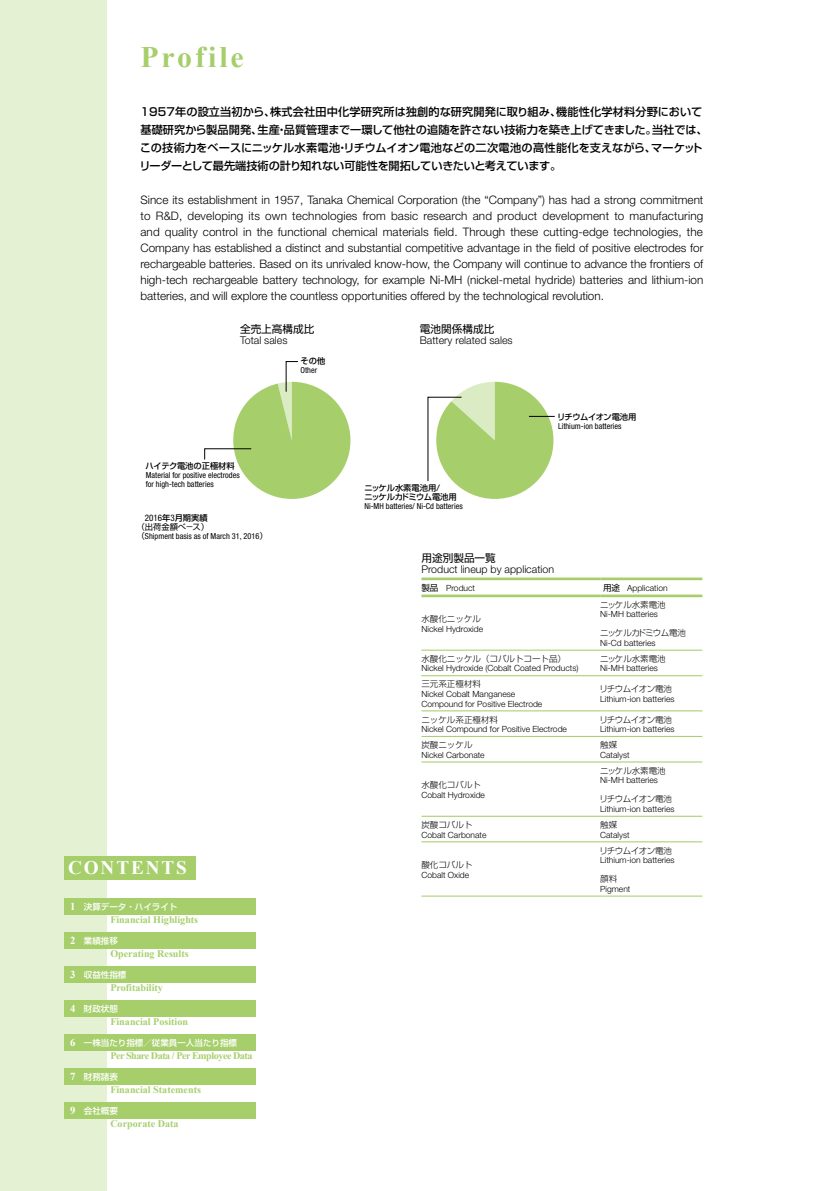
<style>
.page{position:relative;width:830px;height:1191px;background:#fff}
.page>*{position:absolute;margin:0;border:0;box-sizing:border-box;transform-origin:0 0}
.t1{font:700 29.7px "Times New Roman";letter-spacing:.1em;color:#a6cf6b}
.t2{font:700 19.2px "Times New Roman";letter-spacing:.1em;color:#fff}
.t3{font:300 11.7px/15.9px "Helvetica Neue";color:#000;text-align:justify}
.t4{font:500 11.1px/18px "Shin Go Pr 5";color:#000}
.t5{font:300 10.65px "Helvetica Neue";color:#000}
.t6{font:10.65px "Shin Go Pr 5";color:#000}
.t7{font:700 10.05px "Times New Roman";color:#a6cf6b}
.t8{font:700 10.05px "Times New Roman";letter-spacing:-.045em;color:#a6cf6b}
.t9{font:condensed 9px "Helvetica Neue";color:#000}
.t10{font:300 8.55px/9.6px "Helvetica Neue";color:#000}
.t11{font:300 8.55px "Shin Go Pr 5";color:#000}
.t12{font:500 8.55px "Shin Go Pr 5";color:#fff}
.t13{font:300 8.55px "Shin Go Pr 5";letter-spacing:-.06em;color:#000}
.t14{font:300 8.55px "Shin Go Pr 5";letter-spacing:-.08em;color:#000}
.t15{font:condensed 8.25px/9px "Helvetica Neue";color:#000}
.t16{font:500 8.25px/9px "Shin Go Pr 5";letter-spacing:-.02em;color:#000}
.t17{font:500 8.25px "Shin Go Pr 5";color:#000}
.t18{font:500 8.25px "Shin Go Pr 5";letter-spacing:-.055em;color:#000}
.t19{font:8.25px "Shin Go Pr 5";color:#000}
.s1{font-family:"Shin Go Pr 5";font-weight:500;font-stretch:normal;font-size:8.25px}
.s2{font-family:"Shin Go Pr 5";font-stretch:normal}
.s3{font-family:"Shin Go Pr 5";font-weight:400}
.s4{font-family:"Times New Roman";font-weight:700;font-size:10.65px}
</style>
<div class="page">
<div style="left:0;top:0;width:106px;height:1191px;background:#e4f1d3"></div>
<div style="left:64px;top:856px;width:132px;height:23px;background:#a6cf6b"></div>
<div style="left:64px;top:898px;width:191px;height:16px;background:#a6cf6b"></div>
<div style="left:64px;top:932px;width:191px;height:16px;background:#a6cf6b"></div>
<div style="left:64px;top:966px;width:191px;height:16px;background:#a6cf6b"></div>
<div style="left:64px;top:1000px;width:191px;height:16px;background:#a6cf6b"></div>
<div style="left:64px;top:1034px;width:191px;height:16px;background:#a6cf6b"></div>
<div style="left:64px;top:1068px;width:191px;height:16px;background:#a6cf6b"></div>
<div style="left:64px;top:1102px;width:191px;height:16px;background:#a6cf6b"></div>
<svg style="left:204px;top:361px;width:146px;height:138px"></svg>
<svg style="left:427px;top:382px;width:127px;height:117px"></svg>
<hr style="left:421px;top:577px;width:179px;height:3px;background:#a6cf6b">
<hr style="left:600px;top:577px;width:102px;height:3px;background:#a6cf6b">
<hr style="left:421px;top:594px;width:179px;height:3px;background:#a6cf6b">
<hr style="left:600px;top:594px;width:102px;height:3px;background:#a6cf6b">
<hr style="left:421px;top:649px;width:179px;height:1px;background:#a6cf6b">
<hr style="left:600px;top:649px;width:102px;height:1px;background:#a6cf6b">
<hr style="left:421px;top:675px;width:179px;height:1px;background:#a6cf6b">
<hr style="left:600px;top:675px;width:102px;height:1px;background:#a6cf6b">
<hr style="left:421px;top:710px;width:179px;height:1px;background:#a6cf6b">
<hr style="left:600px;top:710px;width:102px;height:1px;background:#a6cf6b">
<hr style="left:421px;top:736px;width:179px;height:1px;background:#a6cf6b">
<hr style="left:600px;top:736px;width:102px;height:1px;background:#a6cf6b">
<hr style="left:421px;top:761px;width:179px;height:1px;background:#a6cf6b">
<hr style="left:600px;top:761px;width:102px;height:1px;background:#a6cf6b">
<hr style="left:421px;top:815px;width:179px;height:2px;background:#a6cf6b">
<hr style="left:600px;top:815px;width:102px;height:2px;background:#a6cf6b">
<hr style="left:421px;top:841px;width:179px;height:1px;background:#a6cf6b">
<hr style="left:600px;top:841px;width:102px;height:1px;background:#a6cf6b">
<hr style="left:421px;top:895px;width:179px;height:1px;background:#a6cf6b">
<hr style="left:600px;top:895px;width:102px;height:1px;background:#a6cf6b">
<h1 class="t1" style="left:140px;top:37px;width:105px">Profile</h1>
<p class="t4" style="left:139px;top:102px;width:569px">1957年の設立当初から、株式会社田中化学研究所は独創的な研究開発に取り組み、機能性化学材料分野において基礎研究から製品開発、生産・品質管理まで一環して他社の追随を許さない技術力を築き上げてきました。当社では、この技術力をベースにニッケル水素電池・リチウムイオン電池などの二次電池の高性能化を支えながら、マーケットリーダーとして最先端技術の計り知れない可能性を開拓していきたいと考えています。</p>
<p class="t3" style="left:140px;top:191px;width:564px">Since its establishment in 1957, Tanaka Chemical Corporation (the “Company”) has had a strong commitment to R&amp;D, developing its own technologies from basic research and product development to manufacturing and quality control in the functional chemical materials field. Through these cutting-edge technologies, the Company has established a distinct and substantial competitive advantage in the field of positive electrodes for rechargeable batteries. Based on its unrivaled know-how, the Company will continue to advance the frontiers of high-tech rechargeable battery technology, for example Ni-MH (nickel-metal hydride) batteries and lithium-ion batteries, and will explore the countless opportunities offered by the technological revolution.</p>
<p class="t6" style="left:240px;top:320px;width:76px">全売上高構成比</p>
<p class="t6" style="left:419px;top:320px;width:76px">電池関係構成比</p>
<p class="t5" style="left:240px;top:334px;width:49px">Total sales</p>
<p class="t5" style="left:419px;top:334px;width:94px">Battery related sales</p>
<p class="t16" style="left:300px;top:356px;width:26px">その他</p>
<p class="t15" style="left:300px;top:365px;width:18px">Other</p>
<p class="t17" style="left:145px;top:459px;width:91px">ハイテク電池の正極材料</p>
<p class="t15" style="left:146px;top:471px;width:95px">Material for positive electrodes for high-tech batteries</p>
<p class="t9" style="left:145px;top:512px;width:64px">2016<span class="s1">年</span>3<span class="s1">月期実績</span></p>
<p class="t19" style="left:137px;top:520px;width:74px">（出荷金額べ－ス）</p>
<p class="t15" style="left:137px;top:531px;width:132px"><span class="s2">（</span>Shipment basis as of March 31, 2016<span class="s2">）</span></p>
<p class="t16" style="left:364px;top:482px;width:94px">ニッケル水素電池用/<br>ニッケルカドミウム電池用</p>
<p class="t15" style="left:364px;top:501px;width:100px">Ni-MH batteries/ Ni-Cd batteries</p>
<p class="t18" style="left:557px;top:410px;width:81px">リチウムイオン電池用</p>
<p class="t15" style="left:557px;top:421px;width:65px">Lithium-ion batteries</p>
<p class="t6" style="left:421px;top:549px;width:76px">用途別製品一覧</p>
<p class="t5" style="left:421px;top:563px;width:134px">Product lineup by application</p>
<p class="t10" style="left:421px;top:583px;width:55px"><span class="s3">製品</span> Product</p>
<p class="t10" style="left:602px;top:583px;width:66px"><span class="s3">用途</span> Application</p>
<p class="t11" style="left:421px;top:611px;width:61px">水酸化ニッケル</p>
<p class="t10" style="left:421px;top:623px;width:63px">Nickel Hydroxide</p>
<p class="t11" style="left:600px;top:597px;width:67px">ニッケル水素電池</p>
<p class="t10" style="left:600px;top:609px;width:59px">Ni-MH batteries</p>
<p class="t14" style="left:600px;top:626px;width:87px">ニッケルカドミウム電池</p>
<p class="t10" style="left:600px;top:638px;width:57px">Ni-Cd batteries</p>
<h2 class="t2" style="left:68px;top:854px;width:120px">CONTENTS</h2>
<p class="t12" style="left:70px;top:899px;width:109px"><span class="s4">1</span> 決算データ・ハイライト</p>
<p class="t12" style="left:70px;top:933px;width:49px"><span class="s4">2</span> 業績推移</p>
<p class="t12" style="left:70px;top:967px;width:58px"><span class="s4">3</span> 収益性指標</p>
<p class="t12" style="left:70px;top:1001px;width:49px"><span class="s4">4</span> 財政状態</p>
<p class="t12" style="left:70px;top:1035px;width:168px"><span class="s4">6</span> 一株当たり指標／従業員一人当たり指標</p>
<p class="t12" style="left:70px;top:1069px;width:49px"><span class="s4">7</span> 財務諸表</p>
<p class="t12" style="left:70px;top:1103px;width:49px"><span class="s4">9</span> 会社概要</p>
<p class="t7" style="left:110px;top:912px;width:89px">Financial Highlights</p>
<p class="t7" style="left:110px;top:947px;width:80px">Operating Results</p>
<p class="t7" style="left:110px;top:981px;width:54px">Profitability</p>
<p class="t7" style="left:110px;top:1015px;width:79px">Financial Position</p>
<p class="t8" style="left:110px;top:1049px;width:144px">Per Share Data / Per Employee Data</p>
<p class="t7" style="left:110px;top:1083px;width:92px">Financial Statements</p>
<p class="t7" style="left:110px;top:1117px;width:70px">Corporate Data</p>
<p class="t11" style="left:421px;top:651px;width:146px">水酸化ニッケル（コバルトコート品）</p>
<p class="t10" style="left:421px;top:663px;width:158px">Nickel Hydroxide (Cobalt Coated Products)</p>
<p class="t11" style="left:600px;top:651px;width:67px">ニッケル水素電池</p>
<p class="t10" style="left:600px;top:663px;width:59px">Ni-MH batteries</p>
<p class="t11" style="left:421px;top:677px;width:61px">三元系正極材料</p>
<p class="t10" style="left:421px;top:689px;width:122px">Nickel Cobalt Manganese<br>Compound for Positive Electrode</p>
<p class="t13" style="left:599px;top:682px;width:74px">リチウムイオン電池</p>
<p class="t10" style="left:600px;top:694px;width:76px">Lithium-ion batteries</p>
<p class="t11" style="left:421px;top:712px;width:78px">ニッケル系正極材料</p>
<p class="t10" style="left:421px;top:724px;width:147px">Nickel Compound for Positive Electrode</p>
<p class="t13" style="left:599px;top:712px;width:74px">リチウムイオン電池</p>
<p class="t10" style="left:600px;top:724px;width:76px">Lithium-ion batteries</p>
<p class="t11" style="left:421px;top:738px;width:53px">炭酸ニッケル</p>
<p class="t10" style="left:421px;top:749px;width:65px">Nickel Carbonate</p>
<p class="t11" style="left:600px;top:738px;width:19px">触媒</p>
<p class="t10" style="left:600px;top:749px;width:31px">Catalyst</p>
<p class="t11" style="left:421px;top:778px;width:61px">水酸化コバルト</p>
<p class="t10" style="left:421px;top:789px;width:65px">Cobalt Hydroxide</p>
<p class="t11" style="left:600px;top:763px;width:67px">ニッケル水素電池</p>
<p class="t10" style="left:600px;top:775px;width:59px">Ni-MH batteries</p>
<p class="t13" style="left:599px;top:792px;width:74px">リチウムイオン電池</p>
<p class="t10" style="left:600px;top:804px;width:76px">Lithium-ion batteries</p>
<p class="t11" style="left:421px;top:817px;width:53px">炭酸コバルト</p>
<p class="t10" style="left:421px;top:829px;width:67px">Cobalt Carbonate</p>
<p class="t11" style="left:600px;top:817px;width:19px">触媒</p>
<p class="t10" style="left:600px;top:829px;width:31px">Catalyst</p>
<p class="t11" style="left:421px;top:857px;width:53px">酸化コバルト</p>
<p class="t10" style="left:421px;top:869px;width:49px">Cobalt Oxide</p>
<p class="t13" style="left:599px;top:843px;width:74px">リチウムイオン電池</p>
<p class="t10" style="left:600px;top:855px;width:76px">Lithium-ion batteries</p>
<p class="t11" style="left:600px;top:872px;width:19px">顔料</p>
<p class="t10" style="left:600px;top:884px;width:32px">Pigment</p>
</div>
